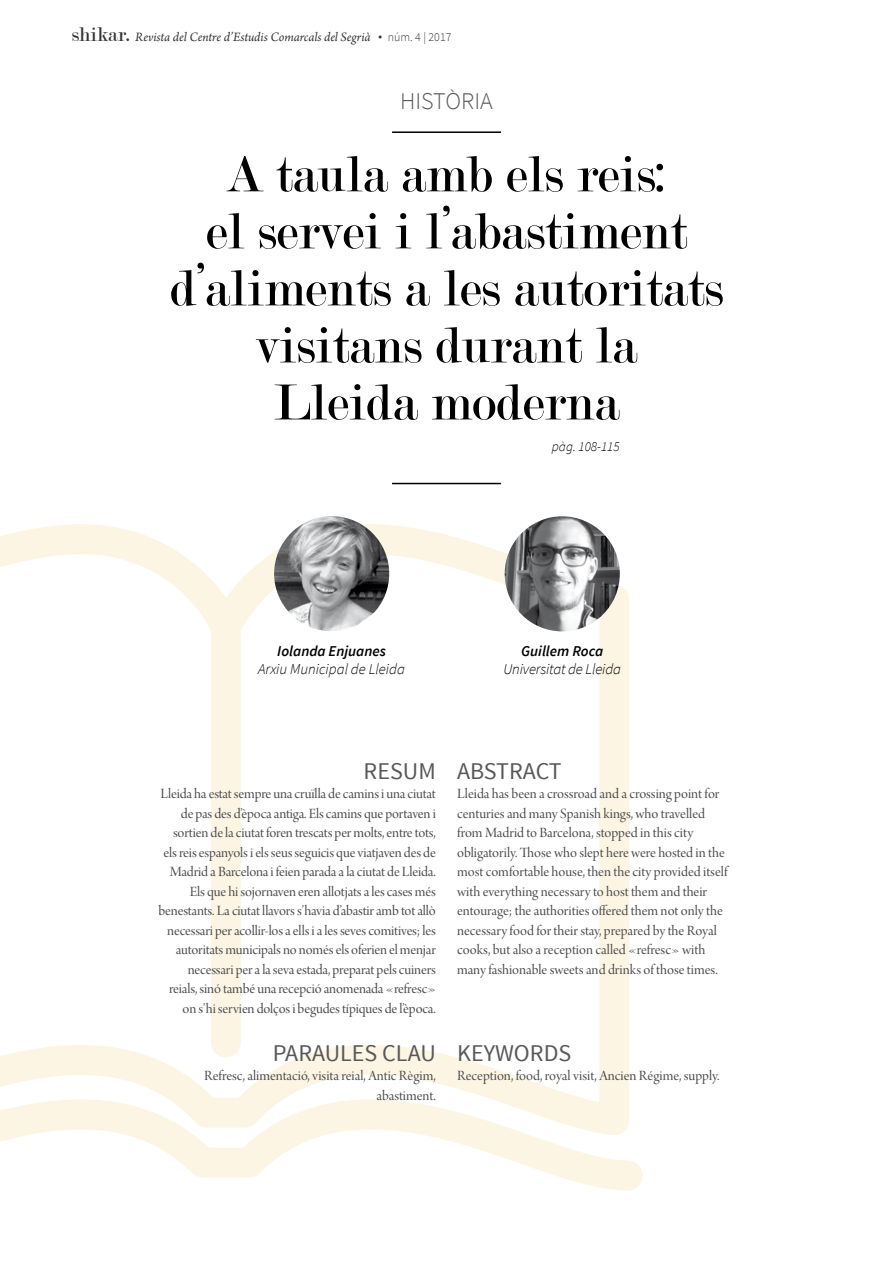
<style>
.page{position:relative;width:893px;height:1263px;background:#fff}
.page>*{position:absolute;margin:0;border:0;box-sizing:border-box;transform-origin:0 0}
.t1{font:54px/57px "Modern";color:#000;text-align:center}
.t2{font:24px "Source Sans Pro";color:#58585a}
.t3{font:300 24px "Source Sans Pro";color:#58585a}
.t4{font:15px/19.5px "Arno Pro Display";color:#4b4b4d;text-align:right}
.t5{font:italic 300 15px "Source Sans Pro";color:#000}
.t6{font:italic 600 15px "Source Sans Pro";color:#000}
.t7{font:italic 13.5px "Arno Pro";color:#000}
.t8{font:italic 300 13.5px "Source Sans Pro";color:#000}
.s1{font-family:"Modern";font-style:normal;font-size:21px}
.s2{font-family:"DIN Alternate";font-weight:300;font-style:normal;font-size:9px}
.s3{font-family:"Source Sans Pro";font-weight:300;font-style:normal;font-size:12px}
</style>
<div class="page">
<svg style="left:0;top:523px;width:643px;height:668px"></svg>
<hr style="left:392px;top:131px;width:109px;height:2px;background:#000">
<hr style="left:392px;top:483px;width:109px;height:1px;background:#000">
<img style="left:505px;top:516px;width:115px;height:115px;border-radius:58px">
<img style="left:274px;top:516px;width:115px;height:115px;border-radius:58px">
<p class="t7" style="left:71px;top:29px;width:382px"><span class="s1">shikar.</span> Revista del Centre d’Estudis Comarcals del Segrià <span class="s2">•</span> <span class="s3">núm. 4 | 2017</span></p>
<h2 class="t3" style="left:400px;top:87px;width:94px">HISTÒRIA</h2>
<h1 class="t1" style="left:170px;top:146px;width:555px">A taula amb els reis:<br>el servei i l’abastiment d’aliments a les autoritats visitans durant la<br>Lleida moderna</h1>
<p class="t8" style="left:552px;top:438px;width:69px">pàg. 108-115</p>
<p class="t6" style="left:277px;top:642px;width:110px">Iolanda Enjuanes</p>
<p class="t5" style="left:258px;top:660px;width:148px">Arxiu Municipal de Lleida</p>
<p class="t6" style="left:521px;top:642px;width:83px">Guillem Roca</p>
<p class="t5" style="left:503px;top:660px;width:119px">Universitat de Lleida</p>
<h2 class="t2" style="left:363px;top:756px;width:74px">RESUM</h2>
<p class="t4" style="left:159px;top:785px;width:279px">Lleida ha estat sempre una cruïlla de camins i una ciutat de pas des d’època antiga. Els camins que portaven i sortien de la ciutat foren trescats per molts, entre tots, els reis espanyols i els seus seguicis que viatjaven des de Madrid a Barcelona i feien parada a la ciutat de Lleida.<br>Els que hi sojornaven eren allotjats a les cases més benestants. La ciutat llavors s’havia d’abastir amb tot allò necessari per acollir-los a ells i a les seves comitives; les autoritats municipals no només els oferien el menjar necessari per a la seva estada, preparat pels cuiners reials, sinó també una recepció anomenada «refresc» on s’hi servien dolços i begudes típiques de l’època.</p>
<h2 class="t2" style="left:273px;top:1038px;width:165px">PARAULES CLAU</h2>
<p class="t4" style="left:204px;top:1067px;width:233px">Refresc, alimentació, visita reial, Antic Règim, abastiment.</p>
<h2 class="t2" style="left:457px;top:756px;width:106px">ABSTRACT</h2>
<p class="t4" style="left:457px;top:785px;width:272px;text-align:left">Lleida has been a crossroad and a crossing point for centuries and many Spanish kings, who travelled from Madrid to Barcelona, stopped in this city obligatorily. Those who slept here were hosted in the most comfortable house, then the city provided itself with everything necessary to host them and their entourage; the authorities offered them not only the necessary food for their stay, prepared by the Royal cooks, but also a reception called «refresc» with many fashionable sweets and drinks of those times.</p>
<h2 class="t2" style="left:457px;top:1038px;width:116px">KEYWORDS</h2>
<p class="t4" style="left:457px;top:1067px;width:264px">Reception, food, royal visit, Ancien Régime, supply.</p>
</div>
